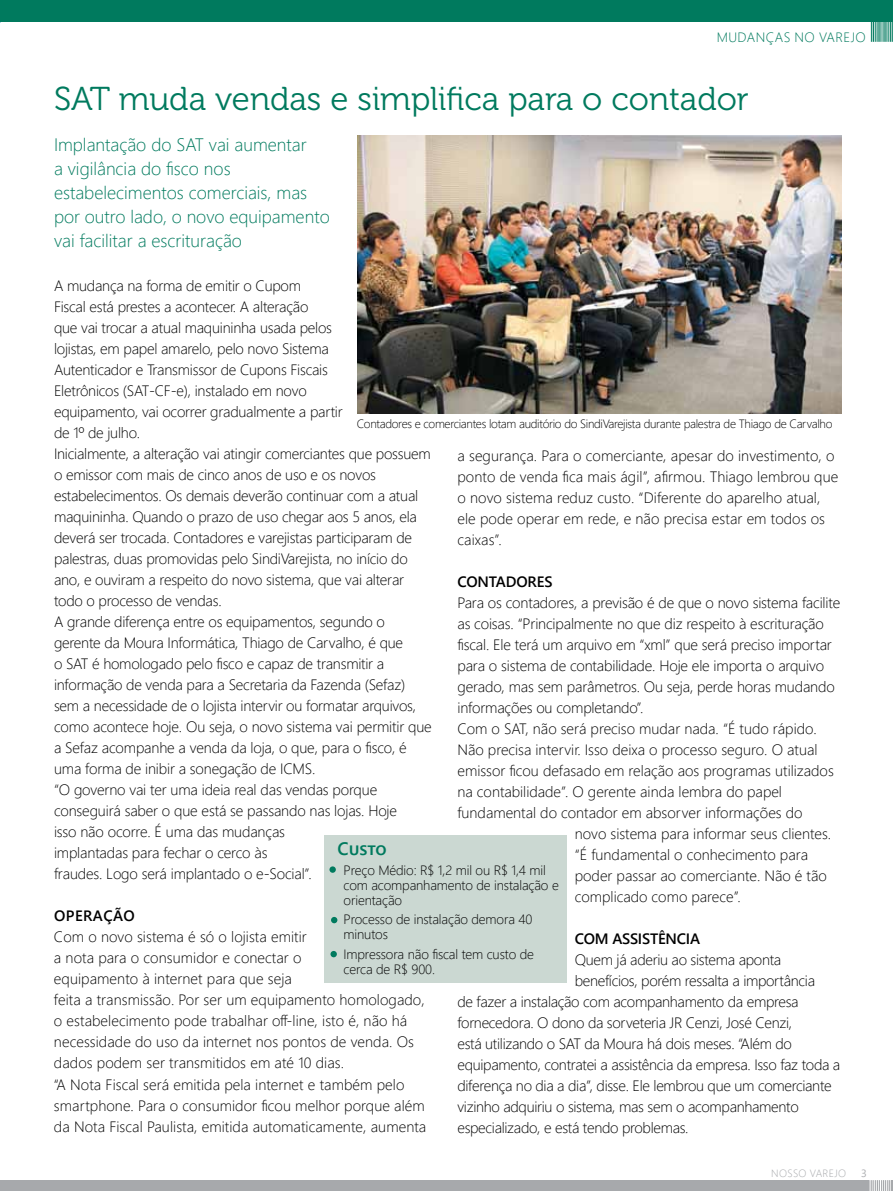
<style>
.page{position:relative;width:893px;height:1191px;background:#fff}
.page>*{position:absolute;margin:0;border:0;box-sizing:border-box;transform-origin:0 0}
.t1{font:33px "Museo 300";color:#007a5e}
.t2{font:300 18px/24px "Segoe UI";color:#007a5e}
.t3{font:600 18px "Segoe UI";letter-spacing:-.005em;color:#007a5e}
.t4{font:300 15px/21px "Segoe UI";letter-spacing:-.01em;color:#000}
.t5{font:600 15px "Segoe UI";letter-spacing:-.015em;color:#000}
.t6{font:600 15px "Segoe UI";letter-spacing:.025em;color:#000}
.t7{font:300 13.5px/15px "Segoe UI";letter-spacing:-.01em;color:#000}
.t8{font:300 13.5px "Segoe UI";letter-spacing:.035em;color:#007a5e}
.t9{font:300 12px "Segoe UI";letter-spacing:-.025em;color:#000}
.t10{font:300 10.5px "Segoe UI";color:#a7a9ac}
.t11{font:10.5px "Segoe UI";color:#a7a9ac}
</style>
<div class="page">
<div style="left:0;top:0;width:893px;height:22px;background:#007a5e"></div>
<svg style="left:871px;top:22px;width:22px;height:20px"></svg>
<div style="left:0;top:1180px;width:868px;height:11px;background:#a7a9ac"></div>
<svg style="left:869px;top:1180px;width:24px;height:11px"></svg>
<img style="left:357px;top:135px;width:485px;height:278px">
<div style="left:324px;top:835px;width:242px;height:147px;background:#cbd8d2"></div>
<div style="left:329px;top:866px;width:7px;height:6px;background:#007a5e;border-radius:50%"></div>
<svg style="left:331px;top:917px;width:6px;height:6px"></svg>
<div style="left:330px;top:951px;width:7px;height:6px;background:#007a5e;border-radius:50%"></div>
<p class="t8" style="left:717px;top:27px;width:151px">MUDANÇAS NO VAREJO</p>
<h1 class="t1" style="left:54px;top:81px;width:696px">SAT muda vendas e simplifica para o contador</h1>
<p class="t2" style="left:54px;top:132px;width:277px">I mplantação do SAT vai aumentar<br>a vigilância do fisco nos estabelecimentos comerciais, mas por outro lado, o novo equipamento vai facilitar a escrituração</p>
<p class="t4" style="left:54px;top:274px;width:379px">A mudança na forma de emitir o Cupom<br>Fiscal está prestes a acontecer. A alteração<br>que vai trocar a atual maquininha usada pelos<br>lojistas, em papel amarelo, pelo novo Sistema<br>Autenticador e Transmissor de Cupons Fiscais<br>Eletrônicos (SAT-CF-e), instalado em novo<br>equipamento, vai ocorrer gradualmente a partir<br>de 1º de julho.<br>I nicialmente, a alteração vai atingir comerciantes que possuem o emissor com mais de cinco anos de uso e os novos estabelecimentos. Os demais deverão continuar com a atual maquininha. Quando o prazo de uso chegar aos 5 anos, ela deverá ser trocada. Contadores e varejistas participaram de palestras, duas promovidas pelo SindiVarejista, no início do ano, e ouviram a respeito do novo sistema, que vai alterar todo o processo de vendas.<br>A grande diferença entre os equipamentos, segundo o gerente da Moura I nformática, Thiago de Carvalho, é que<br>o SAT é homologado pelo fisco e capaz de transmitir a informação de venda para a Secretaria da Fazenda (Sefaz) sem a necessidade de o lojista intervir ou formatar arquivos, como acontece hoje. Ou seja, o novo sistema vai permitir que a Sefaz acompanhe a venda da loja, o que, para o fisco, é uma forma de inibir a sonegação de ICMS.<br>“O governo vai ter uma ideia real das vendas porque conseguirá saber o que está se passando nas lojas. Hoje<br>isso não ocorre. É uma das mudanças<br>implantadas para fechar o cerco às<br>fraudes. Logo será implantado o e-Social”.</p>
<p class="t6" style="left:54px;top:904px;width:81px">OPERAÇÃO</p>
<p class="t4" style="left:54px;top:926px;width:374px">Com o novo sistema é só o lojista emitir<br>a nota para o consumidor e conectar o<br>equipamento à internet para que seja<br>feita a transmissão. Por ser um equipamento homologado, o estabelecimento pode trabalhar off-line, isto é, não há necessidade do uso da internet nos pontos de venda. Os dados podem ser transmitidos em até 10 dias.<br>“A Nota Fiscal será emitida pela internet e também pelo smartphone. Para o consumidor ficou melhor porque além da Nota Fiscal Paulista, emitida automaticamente, aumenta</p>
<p class="t9" style="left:357px;top:413px;width:477px">Contadores e comerciantes lotam auditório do SindiVarejista durante palestra de Thiago de Carvalho</p>
<p class="t4" style="left:457px;top:444px;width:382px">a segurança. Para o comerciante, apesar do investimento, o ponto de venda fica mais ágil”, afirmou. Thiago lembrou que o novo sistema reduz custo. “Diferente do aparelho atual, ele pode operar em rede, e não precisa estar em todos os caixas”.</p>
<p class="t5" style="left:457px;top:569px;width:97px">CONTADORES</p>
<p class="t4" style="left:457px;top:591px;width:384px">Para os contadores, a previsão é de que o novo sistema facilite</p>
<p class="t4" style="left:457px;top:612px;width:368px">as coisas. “Principalmente no que diz respeito à escrituração</p>
<p class="t4" style="left:457px;top:633px;width:376px">fiscal. Ele terá um arquivo em “xml” que será preciso importar</p>
<p class="t4" style="left:457px;top:654px;width:368px">para o sistema de contabilidade. Hoje ele importa o arquivo</p>
<p class="t4" style="left:457px;top:675px;width:379px">gerado, mas sem parâmetros. Ou seja, perde horas mudando</p>
<p class="t4" style="left:457px;top:696px;width:187px">informações ou completando”.</p>
<p class="t4" style="left:457px;top:717px;width:361px">Com o SAT, não será preciso mudar nada. “É tudo rápido.</p>
<p class="t4" style="left:457px;top:738px;width:361px">N ão precisa intervir. I sso deixa o processo seguro. O atual</p>
<p class="t4" style="left:457px;top:759px;width:378px">emissor ficou defasado em relação aos programas utilizados</p>
<p class="t4" style="left:457px;top:780px;width:326px">na contabilidade”. O gerente ainda lembra do papel</p>
<p class="t4" style="left:457px;top:801px;width:347px">fundamental do contador em absorver informações do</p>
<p class="t4" style="left:575px;top:822px;width:258px">novo sistema para informar seus clientes.</p>
<p class="t4" style="left:575px;top:843px;width:235px">“É fundamental o conhecimento para</p>
<p class="t4" style="left:575px;top:864px;width:254px">poder passar ao comerciante. Não é tão</p>
<p class="t4" style="left:575px;top:885px;width:168px">complicado como parece”.</p>
<p class="t5" style="left:575px;top:926px;width:127px">COM ASSISTÊNCIA</p>
<p class="t4" style="left:575px;top:948px;width:208px">Quem já aderiu ao sistema aponta</p>
<p class="t4" style="left:575px;top:969px;width:242px">benefícios, porém ressalta a importância</p>
<p class="t4" style="left:457px;top:990px;width:343px">de fazer a instalação com acompanhamento da empresa</p>
<p class="t4" style="left:457px;top:1011px;width:336px">fornecedora. O dono da sorveteria JR Cenzi, José Cenzi,</p>
<p class="t4" style="left:457px;top:1032px;width:336px">está utilizando o SAT da Moura há dois meses. “Além do</p>
<p class="t4" style="left:457px;top:1053px;width:384px">equipamento, contratei a assistência da empresa. I sso faz toda a</p>
<p class="t4" style="left:457px;top:1074px;width:376px">diferença no dia a dia”, disse. Ele lembrou que um comerciante</p>
<p class="t4" style="left:457px;top:1095px;width:343px">vizinho adquiriu o sistema, mas sem o acompanhamento</p>
<p class="t4" style="left:457px;top:1116px;width:233px">especializado, e está tendo problemas.</p>
<p class="t3" style="left:338px;top:834px;width:51px">CUSTO</p>
<p class="t7" style="left:344px;top:862px;width:217px">Preço Médio: R$ 1,2 mil ou R$ 1,4 mil com acompanhamento de instalação e orientação</p>
<p class="t7" style="left:344px;top:911px;width:190px">Processo de instalação demora 40 minutos</p>
<p class="t7" style="left:344px;top:945px;width:192px">I mpressora não fiscal tem custo de cerca de R$ 900.</p>
<p class="t10" style="left:771px;top:1164px;width:16px">nosso</p>
<p class="t10" style="left:810px;top:1164px;width:7px">varejo</p>
<p class="t11" style="left:861px;top:1165px;width:7px">3</p>
</div>
